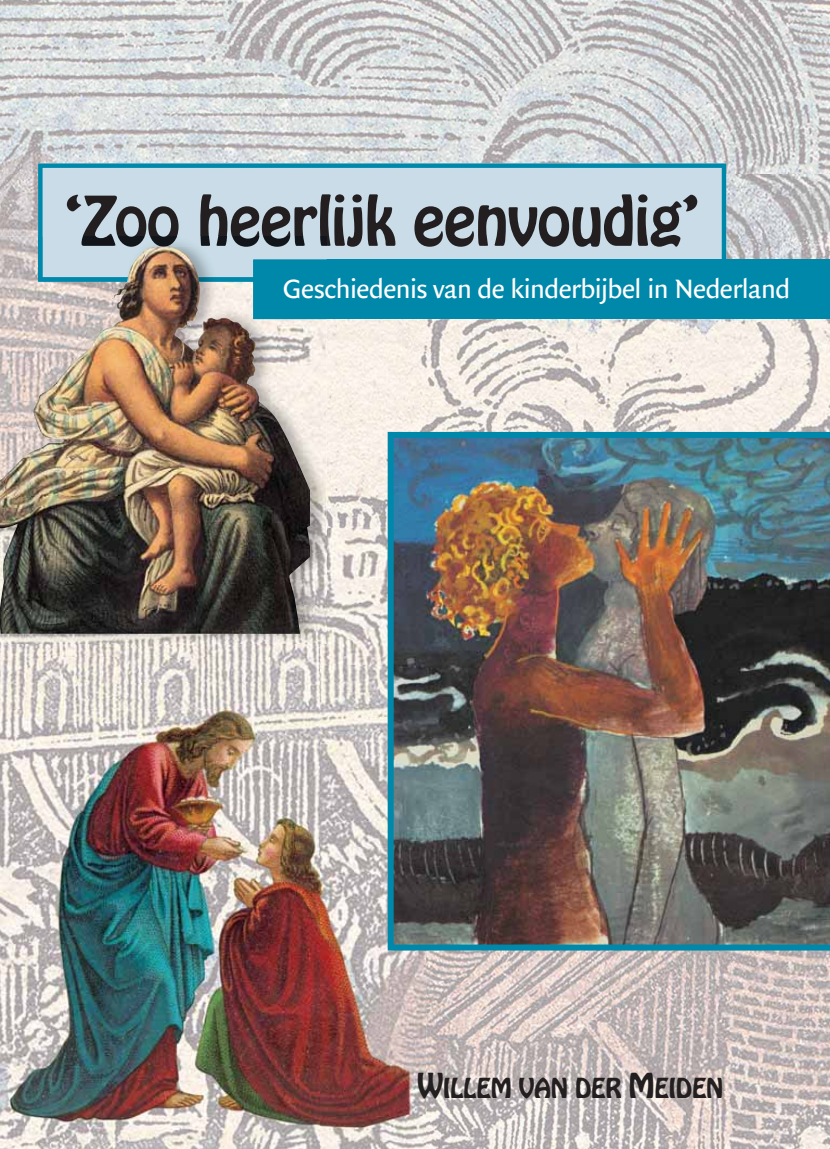
<style>
.page{position:relative;width:830px;height:1149px;background:#fff}
.page>*{position:absolute;margin:0;border:0;box-sizing:border-box;transform-origin:0 0}
.t1{font:60.3px "Hobo Std";letter-spacing:-.01em;color:#231f20}
.t2{font:28.5px "Quadraat Sans";letter-spacing:-.03em;color:#fff}
.t3{font:24.3px "Hobo Std";letter-spacing:-.015em;color:#231f20}
.s1{font-size:30.3px}
</style>
<div class="page">
<img style="left:0;top:0;width:829px;height:175px">
<img style="left:0;top:175px;width:38px;height:61px">
<img style="left:684px;top:175px;width:145px;height:973px">
<img style="left:326px;top:319px;width:358px;height:208px">
<img style="left:426px;top:950px;width:258px;height:198px">
<img style="left:320px;top:527px;width:106px;height:621px">
<img style="left:0;top:643px;width:320px;height:505px">
<img style="left:387px;top:432px;width:442px;height:518px">
<svg style="left:38px;top:163px;width:687px;height:96px;background:#bcd6e3"></svg>
<div style="left:253px;top:259px;width:576px;height:60px;background:#0088ab"></div>
<img style="left:0;top:236px;width:326px;height:407px">
<img style="left:38px;top:236px;width:29px;height:10px">
<img style="left:67px;top:236px;width:259px;height:11px">
<img style="left:309px;top:259px;width:17px;height:60px">
<img style="left:309px;top:277px;width:17px;height:26px">
<img style="left:0;top:246px;width:309px;height:387px">
<h1 class="t1" style="left:64px;top:190px;width:637px">‘Zoo heerlijk eenvoudig’</h1>
<p class="t2" style="left:283px;top:277px;width:509px">Geschiedenis van de kinderbijbel in Nederland</p>
<p class="t3" style="left:417px;top:1075px;width:307px"><span class="s1">W</span>ILLEM VAN DER <span class="s1">M</span>EIDEN</p>
</div>
